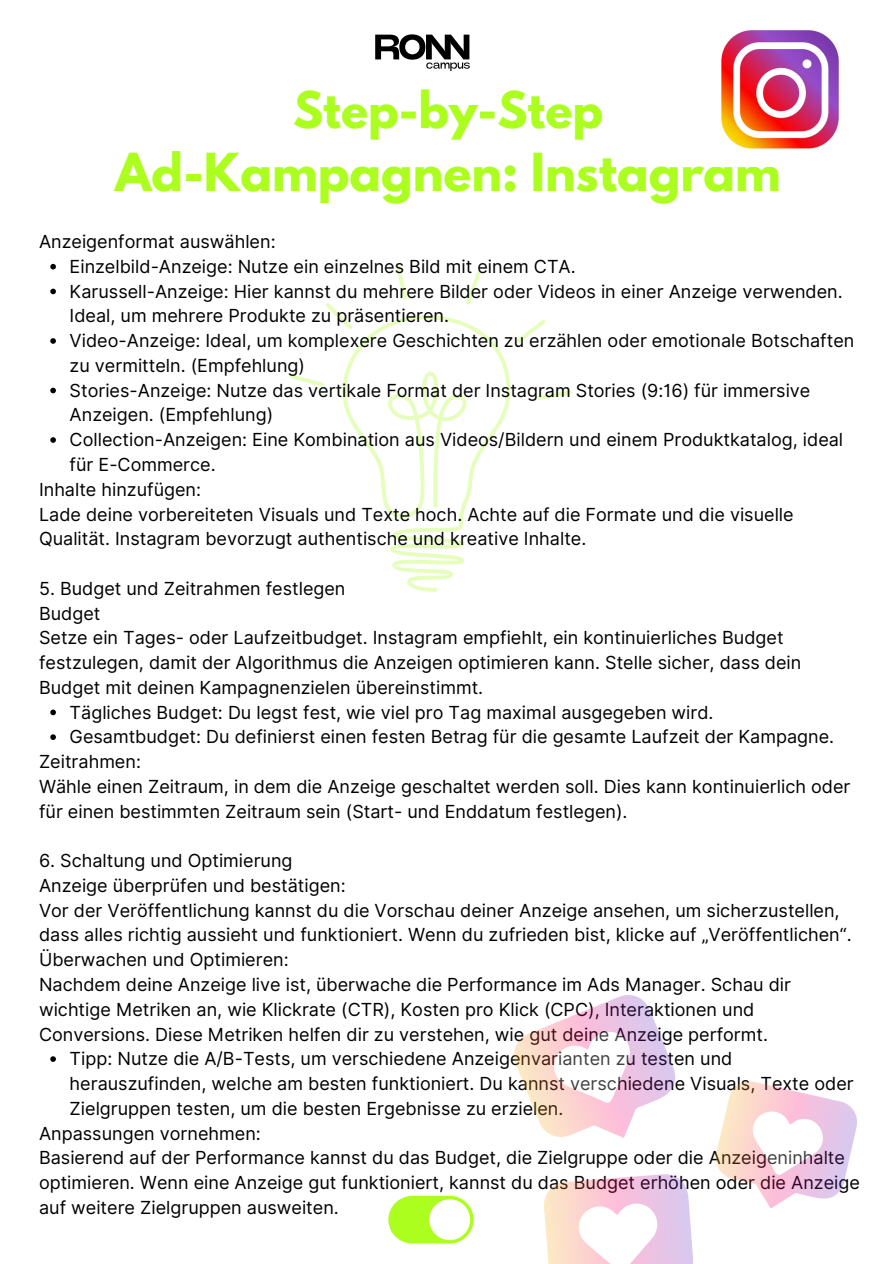
<style>
.page{position:relative;width:894px;height:1264px;background:#fff}
.page>*{position:absolute;margin:0;border:0;box-sizing:border-box;transform-origin:0 0}
.t1{font:700 46.35px "League Spartan";color:#abfe1e}
.t2{font:700 44.85px "League Spartan";color:#abfe1e}
.t3{font:18px/24.8px "Inter";color:#000}
</style>
<div class="page">
<svg style="left:375px;top:34px;width:94px;height:37px"></svg>
<svg style="left:388px;top:1195px;width:85px;height:48px"></svg>
<svg style="left:290px;top:265px;width:282px;height:327px"></svg>
<svg style="left:50px;top:264px;width:6px;height:5px"></svg>
<svg style="left:50px;top:288px;width:6px;height:6px"></svg>
<svg style="left:50px;top:338px;width:6px;height:6px"></svg>
<svg style="left:50px;top:387px;width:6px;height:6px"></svg>
<svg style="left:50px;top:437px;width:6px;height:6px"></svg>
<svg style="left:50px;top:709px;width:6px;height:6px"></svg>
<svg style="left:50px;top:734px;width:6px;height:6px"></svg>
<svg style="left:50px;top:1056px;width:6px;height:5px"></svg>
<img style="left:514px;top:995px;width:342px;height:268px">
<img style="left:721px;top:30px;width:118px;height:119px">
<p class="t2" style="left:293px;top:87px;width:311px">Step-by-Step</p>
<p class="t1" style="left:115px;top:149px;width:667px">Ad-Kampagnen: Instagram</p>
<p class="t3" style="left:39px;top:229px;width:238px">Anzeigenformat auswählen:</p>
<h1 class="t3" style="left:70px;top:254px;width:507px">Einzelbild-Anzeige: Nutze ein einzelnes Bild mit einem CTA.</h1>
<p class="t3" style="left:70px;top:279px;width:774px">Karussell-Anzeige: Hier kannst du mehrere Bilder oder Videos in einer Anzeige verwenden.<br>Ideal, um mehrere Produkte zu präsentieren.</p>
<p class="t3" style="left:70px;top:328px;width:786px">Video-Anzeige: Ideal, um komplexere Geschichten zu erzählen oder emotionale Botschaften zu vermitteln. (Empfehlung)</p>
<p class="t3" style="left:70px;top:378px;width:742px">Stories-Anzeige: Nutze das vertikale Format der Instagram Stories (9:16) für immersive<br>Anzeigen. (Empfehlung)</p>
<p class="t3" style="left:70px;top:427px;width:774px">Collection-Anzeigen: Eine Kombination aus Videos/Bildern und einem Produktkatalog, ideal für E-Commerce.</p>
<p class="t3" style="left:39px;top:477px;width:163px">Inhalte hinzufügen:</p>
<p class="t3" style="left:39px;top:501px;width:756px">Lade deine vorbereiteten Visuals und Texte hoch. Achte auf die Formate und die visuelle<br>Qualität. Instagram bevorzugt authentische und kreative Inhalte.</p>
<p class="t3" style="left:39px;top:576px;width:308px">5. Budget und Zeitrahmen festlegen</p>
<p class="t3" style="left:39px;top:600px;width:63px">Budget</p>
<p class="t3" style="left:39px;top:625px;width:763px">Setze ein Tages- oder Laufzeitbudget. Instagram empfiehlt, ein kontinuierliches Budget festzulegen, damit der Algorithmus die Anzeigen optimieren kann. Stelle sicher, dass dein<br>Budget mit deinen Kampagnenzielen übereinstimmt.</p>
<p class="t3" style="left:70px;top:699px;width:645px">Tägliches Budget: Du legst fest, wie viel pro Tag maximal ausgegeben wird.</p>
<p class="t3" style="left:70px;top:724px;width:765px">Gesamtbudget: Du definierst einen festen Betrag für die gesamte Laufzeit der Kampagne.</p>
<p class="t3" style="left:39px;top:749px;width:103px">Zeitrahmen:</p>
<p class="t3" style="left:39px;top:774px;width:812px">Wähle einen Zeitraum, in dem die Anzeige geschaltet werden soll. Dies kann kontinuierlich oder für einen bestimmten Zeitraum sein (Start- und Enddatum festlegen).</p>
<p class="t3" style="left:39px;top:848px;width:255px">6. Schaltung und Optimierung</p>
<p class="t3" style="left:39px;top:873px;width:308px">Anzeige überprüfen und bestätigen:</p>
<p class="t3" style="left:39px;top:897px;width:813px">Vor der Veröffentlichung kannst du die Vorschau deiner Anzeige ansehen, um sicherzustellen, dass alles richtig aussieht und funktioniert. Wenn du zufrieden bist, klicke auf „Veröffentlichen“.</p>
<p class="t3" style="left:39px;top:947px;width:251px">Überwachen und Optimieren:</p>
<p class="t3" style="left:39px;top:972px;width:753px">Nachdem deine Anzeige live ist, überwache die Performance im Ads Manager. Schau dir wichtige Metriken an, wie Klickrate (CTR), Kosten pro Klick (CPC), Interaktionen und<br>Conversions. Diese Metriken helfen dir zu verstehen, wie gut deine Anzeige performt.</p>
<p class="t3" style="left:70px;top:1046px;width:785px">Tipp: Nutze die A/B-Tests, um verschiedene Anzeigenvarianten zu testen und herauszufinden, welche am besten funktioniert. Du kannst verschiedene Visuals, Texte oder<br>Zielgruppen testen, um die besten Ergebnisse zu erzielen.</p>
<p class="t3" style="left:39px;top:1120px;width:223px">Anpassungen vornehmen:</p>
<p class="t3" style="left:39px;top:1145px;width:822px">Basierend auf der Performance kannst du das Budget, die Zielgruppe oder die Anzeigeninhalte optimieren. Wenn eine Anzeige gut funktioniert, kannst du das Budget erhöhen oder die Anzeige auf weitere Zielgruppen ausweiten.</p>
</div>
